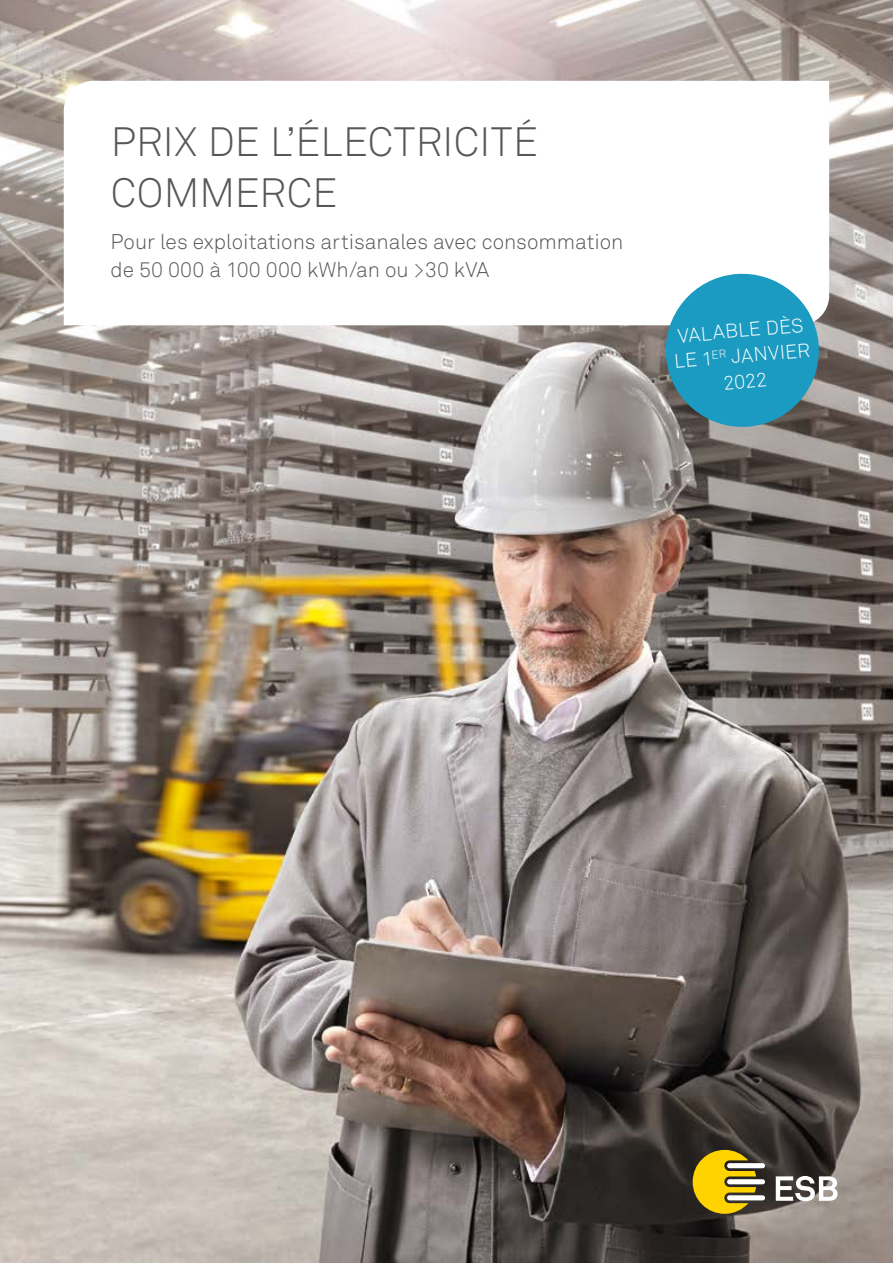
<style>
.page{position:relative;width:893px;height:1263px;background:#fff}
.page>*{position:absolute;margin:0;border:0;box-sizing:border-box;transform-origin:0 0}
.t1{font:300 40.5px/51px "Akkurat Pro";letter-spacing:.005em;color:#575756}
.t2{font:300 21px/28.5px "Akkurat Pro";color:#575756}
.t3{font:300 19.5px/25.5px "Akkurat Pro";color:#fff;text-align:center}
</style>
<div class="page">
<img style="left:0;top:0;width:893px;height:1263px">
<svg style="left:776px;top:1176px;width:61px;height:25px"></svg>
<svg style="left:693px;top:1150px;width:72px;height:64px;background:#ac921d"></svg>
<div style="left:727px;top:1179px;width:38px;height:5px;background:#fff;border-radius:3px"></div>
<div style="left:727px;top:1195px;width:38px;height:5px;background:#fff;border-radius:3px"></div>
<svg style="left:64px;top:81px;width:765px;height:244px"></svg>
<svg style="left:662px;top:270px;width:160px;height:160px;background:#46a1bc"></svg>
<h1 class="t1" style="left:111px;top:117px;width:429px">PRIX DE L’ÉLECTRICITÉ<br>COMMERCE</h1>
<p class="t2" style="left:111px;top:227px;width:514px">Pour les exploitations artisanales avec consommation de 50 000 à 100 000 kWh/an ou &gt;30 kVA</p>
<p class="t3" style="left:671px;top:324px;width:138px;rotate:-5deg">VALABLE DÈS<br>LE 1<sup>ER</sup> JANVIER<br>2022</p>
</div>
